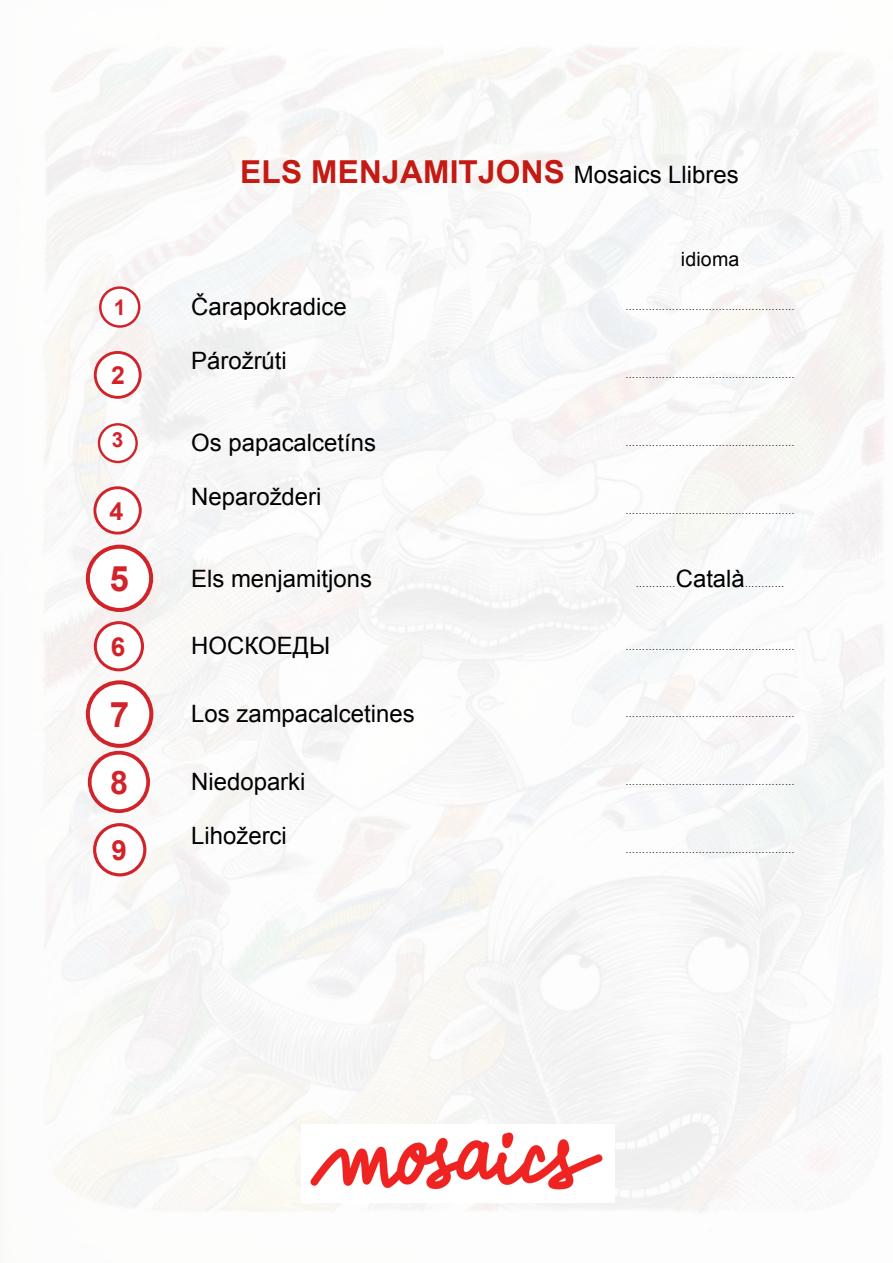
<style>
.page{position:relative;width:893px;height:1263px;background:#fff}
.page>*{position:absolute;margin:0;border:0;box-sizing:border-box;transform-origin:0 0}
.t1{font:700 35.25px "Arial";color:#d1232a}
.t2{font:700 35.1px "Arial";color:#d1232a}
.t3{font:700 32.4px "Arial";color:#d1232a}
.t4{font:700 31.65px "Arial";letter-spacing:.005em;color:#c41a13}
.t5{font:700 27.75px "Arial";color:#d1232a}
.t6{font:700 26.1px "Arial";color:#d1232a}
.t7{font:700 25.2px "Arial";color:#d1232a}
.t8{font:700 24.9px "Arial";color:#d1232a}
.t9{font:24px "Arial";color:#000}
.t10{font:700 21.6px "Arial";color:#d1232a}
.t11{font:700 20.85px "Arial";color:#d1232a}
.t12{font:19.65px "Arial";letter-spacing:.01em;color:#000}
.t13{font:9.6px "Arial";color:#000}
.s1{font-weight:400;font-size:24px;color:#000}
</style>
<div class="page">
<img style="left:43px;top:45px;width:842px;height:1168px">
<svg style="left:100px;top:288px;width:39px;height:38px"></svg>
<div style="left:99px;top:286px;width:41px;height:42px;border:2px solid #d1232a;border-radius:50%"></div>
<div style="left:108px;top:299px;width:24px;height:16px;background:#fff"></div>
<div style="left:95px;top:352px;width:45px;height:45px;background:#fff;border-radius:50%"></div>
<div style="left:94px;top:351px;width:48px;height:48px;border:3px solid #d1232a;border-radius:50%"></div>
<svg style="left:99px;top:424px;width:38px;height:38px"></svg>
<div style="left:98px;top:423px;width:40px;height:40px;border:2px solid #d1232a;border-radius:50%"></div>
<div style="left:106px;top:432px;width:24px;height:19px;background:#fff"></div>
<div style="left:95px;top:488px;width:45px;height:45px;background:#fff;border-radius:50%"></div>
<div style="left:93px;top:486px;width:49px;height:48px;border:3px solid #d1232a;border-radius:50%"></div>
<div style="left:88px;top:547px;width:63px;height:63px;background:#fff;border-radius:50%"></div>
<div style="left:86px;top:545px;width:67px;height:67px;border:4px solid #d1232a;border-radius:50%"></div>
<svg style="left:95px;top:623px;width:47px;height:47px"></svg>
<div style="left:94px;top:621px;width:50px;height:50px;border:3px solid #d1232a;border-radius:50%"></div>
<div style="left:102px;top:637px;width:32px;height:21px;background:#fff"></div>
<svg style="left:88px;top:682px;width:63px;height:64px"></svg>
<div style="left:86px;top:680px;width:67px;height:68px;border:4px solid #d1232a;border-radius:50%"></div>
<div style="left:101px;top:701px;width:36px;height:33px;background:#fff"></div>
<div style="left:90px;top:753px;width:58px;height:58px;background:#fff;border-radius:50%"></div>
<div style="left:88px;top:751px;width:62px;height:62px;border:4px solid #d1232a;border-radius:50%"></div>
<svg style="left:95px;top:825px;width:50px;height:50px"></svg>
<div style="left:93px;top:823px;width:53px;height:53px;border:3px solid #d1232a;border-radius:50%"></div>
<div style="left:101px;top:840px;width:37px;height:20px;background:#fff"></div>
<img style="left:302px;top:1125px;width:312px;height:77px">
<p class="t10" style="left:114px;top:293px;width:13px">1</p>
<p class="t8" style="left:111px;top:359px;width:15px">2</p>
<p class="t11" style="left:112px;top:426px;width:13px">3</p>
<p class="t7" style="left:109px;top:494px;width:15px">4</p>
<p class="t2" style="left:109px;top:556px;width:21px">5</p>
<p class="t6" style="left:111px;top:629px;width:16px">6</p>
<p class="t1" style="left:110px;top:691px;width:21px">7</p>
<p class="t3" style="left:110px;top:761px;width:19px">8</p>
<p class="t5" style="left:112px;top:832px;width:17px">9</p>
<p class="t4" style="left:240px;top:151px;width:500px">ELS MENJAMITJONS <span class="s1">Mosaics Llibres</span></p>
<p class="t9" style="left:191px;top:291px;width:157px">Čarapokradice</p>
<p class="t9" style="left:191px;top:345px;width:97px">Párožrúti</p>
<p class="t12" style="left:681px;top:246px;width:60px">idioma</p>
<p class="t13" style="left:625px;top:301px;width:171px">……………………………………………</p>
<p class="t13" style="left:625px;top:369px;width:171px">……………………………………………</p>
<p class="t9" style="left:191px;top:427px;width:186px">Os papacalcetíns</p>
<p class="t13" style="left:625px;top:436px;width:171px">……………………………………………</p>
<p class="t9" style="left:191px;top:481px;width:132px">Neparožderi</p>
<p class="t13" style="left:625px;top:504px;width:171px">……………………………………………</p>
<p class="t9" style="left:191px;top:563px;width:182px">Els menjamitjons</p>
<p class="t9" style="left:676px;top:563px;width:71px">Català</p>
<p class="t13" style="left:636px;top:577px;width:41px">…………</p>
<p class="t13" style="left:745px;top:577px;width:41px">…………</p>
<p class="t9" style="left:191px;top:630px;width:141px">НОСКОЕДЫ</p>
<p class="t13" style="left:625px;top:640px;width:171px">……………………………………………</p>
<p class="t9" style="left:191px;top:698px;width:225px">Los zampacalcetines</p>
<p class="t13" style="left:625px;top:708px;width:171px">……………………………………………</p>
<p class="t9" style="left:191px;top:766px;width:116px">Niedoparki</p>
<p class="t13" style="left:625px;top:776px;width:171px">……………………………………………</p>
<p class="t9" style="left:191px;top:820px;width:97px">Lihožerci</p>
<p class="t13" style="left:625px;top:843px;width:171px">……………………………………………</p>
</div>
